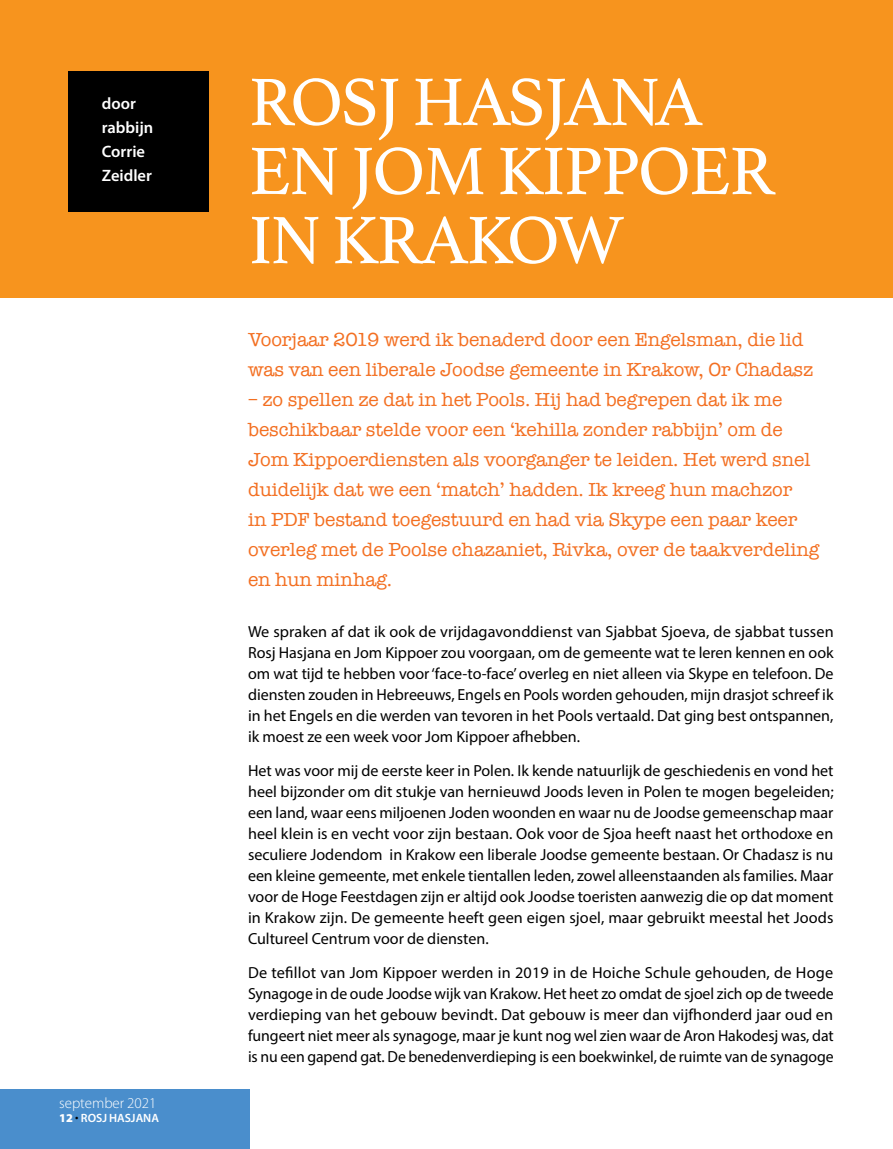
<style>
.page{position:relative;width:893px;height:1149px;background:#fff}
.page>*{position:absolute;margin:0;border:0;box-sizing:border-box;transform-origin:0 0}
.t1{font:70.5px/69px "Athelas";letter-spacing:-.03em;color:#fff}
.t2{font:19.5px/30px "American Typewriter";letter-spacing:-.005em;color:#f36f21}
.t3{font:600 16.5px/24px "Myriad Pro";color:#fff}
.t4{font:16.05px/21px "Myriad Pro";color:#000;text-align:justify}
.t5{font:300 15px "Myriad Pro";color:#fff}
.t6{font:600 12px "Myriad Pro";color:#fff}
.s1{font-weight:900}
.s2{font-weight:900;color:#000}
</style>
<div class="page">
<div style="left:0;top:0;width:893px;height:298px;background:#f7941e"></div>
<div style="left:68px;top:71px;width:140px;height:140px;background:#000"></div>
<div style="left:0;top:1089px;width:249px;height:59px;background:#4a8ecc"></div>
<p class="t3" style="left:102px;top:91px;width:53px">door rabbijn<br>Corrie<br>Zeidler</p>
<p class="t5" style="left:59px;top:1093px;width:99px">september 2021</p>
<p class="t6" style="left:59px;top:1109px;width:101px"><span class="s1">12</span> <span class="s2">·</span> Rosj Hasjana</p>
<h1 class="t1" style="left:249px;top:65px;width:528px">ROSJ HASJANA<br>EN JOM KIPPOER<br>IN KRAKOW</h1>
<p class="t2" style="left:248px;top:324px;width:567px">Voorjaar 2019 werd ik benaderd door een Engelsman, die lid was van een liberale Joodse gemeente in Krakow, Or Chadasz</p>
<p class="t2" style="left:248px;top:384px;width:573px">– zo spellen ze dat in het Pools. Hij had begrepen dat ik me beschikbaar stelde voor een ‘kehilla zonder rabbijn’ om de Jom Kippoerdiensten als voorganger te leiden. Het werd snel duidelijk dat we een ‘match’ hadden. Ik kreeg hun machzor<br>in PDF bestand toegestuurd en had via Skype een paar keer overleg met de Poolse chazaniet, Rivka, over de taakverdeling en hun minhag.</p>
<p class="t4" style="left:248px;top:620px;width:587px">We spraken af dat ik ook de vrijdagavonddienst van Sjabbat Sjoeva, de sjabbat tussen Rosj Hasjana en Jom Kippoer zou voorgaan, om de gemeente wat te leren kennen en ook om wat tijd te hebben voor ‘face-to-face’ overleg en niet alleen via Skype en telefoon. De diensten zouden in Hebreeuws, Engels en Pools worden gehouden, mijn drasjot schreef ik in het Engels en die werden van tevoren in het Pools vertaald. Dat ging best ontspannen, ik moest ze een week voor Jom Kippoer afhebben.</p>
<p class="t4" style="left:248px;top:759px;width:587px">Het was voor mij de eerste keer in Polen. Ik kende natuurlijk de geschiedenis en vond het heel bijzonder om dit stukje van hernieuwd Joods leven in Polen te mogen begeleiden; een land, waar eens miljoenen Joden woonden en waar nu de Joodse gemeenschap maar heel klein is en vecht voor zijn bestaan. Ook voor de Sjoa heeft naast het orthodoxe en seculiere Jodendom in Krakow een liberale Joodse gemeente bestaan. Or Chadasz is nu een kleine gemeente, met enkele tientallen leden, zowel alleenstaanden als families. Maar voor de Hoge Feestdagen zijn er altijd ook Joodse toeristen aanwezig die op dat moment in Krakow zijn. De gemeente heeft geen eigen sjoel, maar gebruikt meestal het Joods Cultureel Centrum voor de diensten.</p>
<p class="t4" style="left:248px;top:961px;width:587px">De tefillot van Jom Kippoer werden in 2019 in de Hoiche Schule gehouden, de Hoge Synagoge in de oude Joodse wijk van Krakow. Het heet zo omdat de sjoel zich op de tweede verdieping van het gebouw bevindt. Dat gebouw is meer dan vijfhonderd jaar oud en fungeert niet meer als synagoge, maar je kunt nog wel zien waar de Aron Hakodesj was, dat is nu een gapend gat. De benedenverdieping is een boekwinkel, de ruimte van de synagoge</p>
</div>
